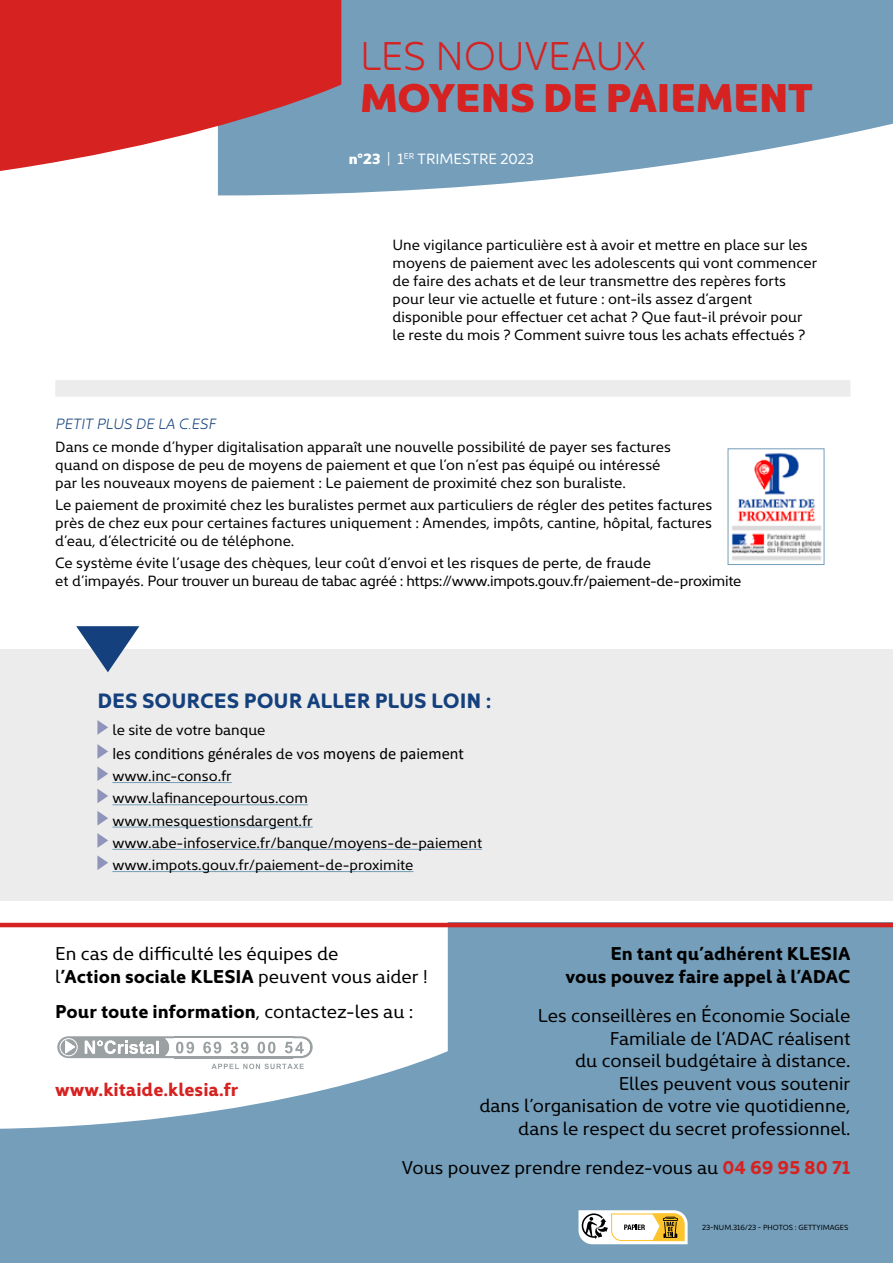
<style>
.page{position:relative;width:893px;height:1263px;background:#fff}
.page>*{position:absolute;margin:0;border:0;box-sizing:border-box;transform-origin:0 0}
.texte{font:900 40.5px/42px "Kyrial Display Pro";color:#d62221}
.Ss_titre_1{font:700 21px "Kyrial Display Pro";letter-spacing:-.005em;color:#14417d}
.texte-2{font:18.75px/22.5px "Kyrial Display Pro";color:#000}
.texte-3{font:700 18.75px/22.5px "Kyrial Display Pro";color:#000;text-align:right}
.texte-4{font:700 18.75px "Kyrial Display Pro";color:#d62221}
.texte-5{font:16.5px "Calibri";color:#000}
.texte-6{font:15px/18px "Kyrial Display Pro";color:#000}
.t1{font:15px "Kyrial Display Pro";color:#fff}
.Bon_à_savoir{font:italic 300 15px "Kyrial Display Pro";color:#14417d}
.t2{font:7.5px "Kyrial Display Pro";color:#000}
.s1{font-weight:300}
.s2{font-weight:900}
.s3{font-family:"Kyrial Display Pro";font-size:15px}
.s4{font-weight:700;color:#d62221}
.s5{font-weight:700}
.s6{font-weight:400}
</style>
<div class="page">
<svg style="left:341px;top:0;width:552px;height:194px;background:#87abc3"></svg>
<svg style="left:0;top:0;width:341px;height:195px;background:#cc565a"></svg>
<div style="left:0;top:923px;width:893px;height:340px;background:#749eba"></div>
<svg style="left:0;top:927px;width:448px;height:202px;background:#ebf1f5"></svg>
<hr style="left:174px;top:1034px;width:121px;height:2px;background:#fff">
<hr style="left:174px;top:1058px;width:121px;height:2px;background:#fff">
<hr style="left:174px;top:1036px;width:121px;height:2px;background:#9ba0a3">
<hr style="left:174px;top:1056px;width:121px;height:2px;background:#9ba0a3">
<div style="left:174px;top:1038px;width:121px;height:18px;background:#fff"></div>
<svg style="left:55px;top:1034px;width:139px;height:26px;background:#c7cacc"></svg>
<svg style="left:203px;top:1034px;width:112px;height:35px"></svg>
<hr style="left:0;top:923px;width:893px;height:4px;background:#d62221">
<div style="left:0;top:649px;width:893px;height:252px;background:#ececec"></div>
<hr style="left:112px;top:782px;width:120px;height:1px;background:#749eba">
<hr style="left:112px;top:804px;width:196px;height:1px;background:#749eba">
<hr style="left:112px;top:827px;width:201px;height:1px;background:#749eba">
<hr style="left:112px;top:849px;width:370px;height:1px;background:#749eba">
<hr style="left:112px;top:871px;width:302px;height:1px;background:#749eba">
<svg style="left:97px;top:720px;width:11px;height:15px"></svg>
<svg style="left:97px;top:744px;width:11px;height:15px"></svg>
<svg style="left:97px;top:766px;width:11px;height:15px"></svg>
<svg style="left:97px;top:789px;width:11px;height:14px"></svg>
<svg style="left:97px;top:811px;width:11px;height:14px"></svg>
<svg style="left:97px;top:833px;width:11px;height:15px"></svg>
<svg style="left:97px;top:855px;width:11px;height:15px"></svg>
<svg style="left:76px;top:626px;width:63px;height:46px"></svg>
<div style="left:55px;top:380px;width:795px;height:17px;background:#ececec"></div>
<svg style="left:578px;top:1210px;width:110px;height:34px;background:#dad1b3"></svg>
<img style="left:731px;top:453px;width:91px;height:108px">
<p class="texte" style="left:360px;top:31px;width:454px"><span class="s1">LES NOUVEAUX<br></span>MOYENS DE PAIEMENT</p>
<p class="t1" style="left:349px;top:149px;width:187px"><span class="s2">n°23</span> | 1<sup>ER</sup> TRIMESTRE 2023</p>
<p class="texte-6" style="left:393px;top:235px;width:426px">Une vigilance particulière est à avoir et mettre en place sur les moyens de paiement avec les adolescents qui vont commencer de faire des achats et de leur transmettre des repères forts pour leur vie actuelle et future : ont-ils assez d’argent disponible pour effectuer cet achat ? Que faut-il prévoir pour le reste du mois ? Comment suivre tous les achats effectués ?</p>
<p class="Bon_à_savoir" style="left:55px;top:413px;width:162px">PETIT PLUS DE LA C.ESF</p>
<p class="texte-6" style="left:55px;top:437px;width:617px">Dans ce monde d’hyper digitalisation apparaît une nouvelle possibilité de payer ses factures quand on dispose de peu de moyens de paiement et que l’on n’est pas équipé ou intéressé par les nouveaux moyens de paiement : Le paiement de proximité chez son buraliste.</p>
<p class="texte-6" style="left:55px;top:495px;width:659px;text-align:justify">Le paiement de proximité chez les buralistes permet aux particuliers de régler des petites factures près de chez eux pour certaines factures uniquement : Amendes, impôts, cantine, hôpital, factures d’eau, d’électricité ou de téléphone.</p>
<p class="texte-6" style="left:55px;top:553px;width:688px">Ce système évite l’usage des chèques, leur coût d’envoi et les risques de perte, de fraude<br>et d’impayés. Pour trouver un bureau de tabac agréé : https://www.impots.gouv.fr/paiement-de-proximite</p>
<p class="Ss_titre_1" style="left:97px;top:686px;width:396px">DES SOURCES POUR ALLER PLUS LOIN :</p>
<p class="texte-6" style="left:112px;top:720px;width:155px">le site de votre banque</p>
<p class="texte-5" style="left:112px;top:742px;width:353px">les conditions générales <span class="s3">de vo</span>s moyens de paiement</p>
<p class="texte-6" style="left:112px;top:766px;width:121px">www.inc-conso.fr</p>
<p class="texte-6" style="left:112px;top:788px;width:197px">www.lafinancepourtous.com</p>
<p class="texte-6" style="left:112px;top:810px;width:202px">www.mesquestionsdargent.fr</p>
<p class="texte-6" style="left:112px;top:833px;width:371px">www.abe-infoservice.fr/banque/moyens-de-paiement</p>
<p class="texte-6" style="left:112px;top:855px;width:303px">www.impots.gouv.fr/paiement-de-proximite</p>
<p class="texte-3" style="left:565px;top:941px;width:287px">En tant qu’adhérent KLESIA vous pouvez faire appel à l’ADAC</p>
<p class="texte-2" style="left:479px;top:1003px;width:373px;text-align:right">Les conseillères en Économie Sociale Familiale de l’ADAC réalisent<br>du conseil budgétaire à distance.<br>Elles peuvent vous soutenir<br>dans l’organisation de votre vie quotidienne, dans le respect du secret professionnel.</p>
<p class="texte-2" style="left:402px;top:1155px;width:450px">Vous pouvez prendre rendez-vous au <span class="s4">04 69 95 80 71</span></p>
<p class="texte-2" style="left:55px;top:941px;width:374px">En cas de difficulté les équipes de<br>l<span class="s5">’Action sociale KLESIA</span> peuvent vous aider !</p>
<p class="texte-3" style="left:55px;top:999px;width:360px">Pour toute information<span class="s6">, contactez-les au :</span></p>
<p class="texte-4" style="left:55px;top:1076px;width:185px">www.kitaide.klesia.fr</p>
<p class="t2" style="left:702px;top:1222px;width:148px">23-NUM.316/23 - PHOTOS : GETTYIMAGES</p>
</div>
